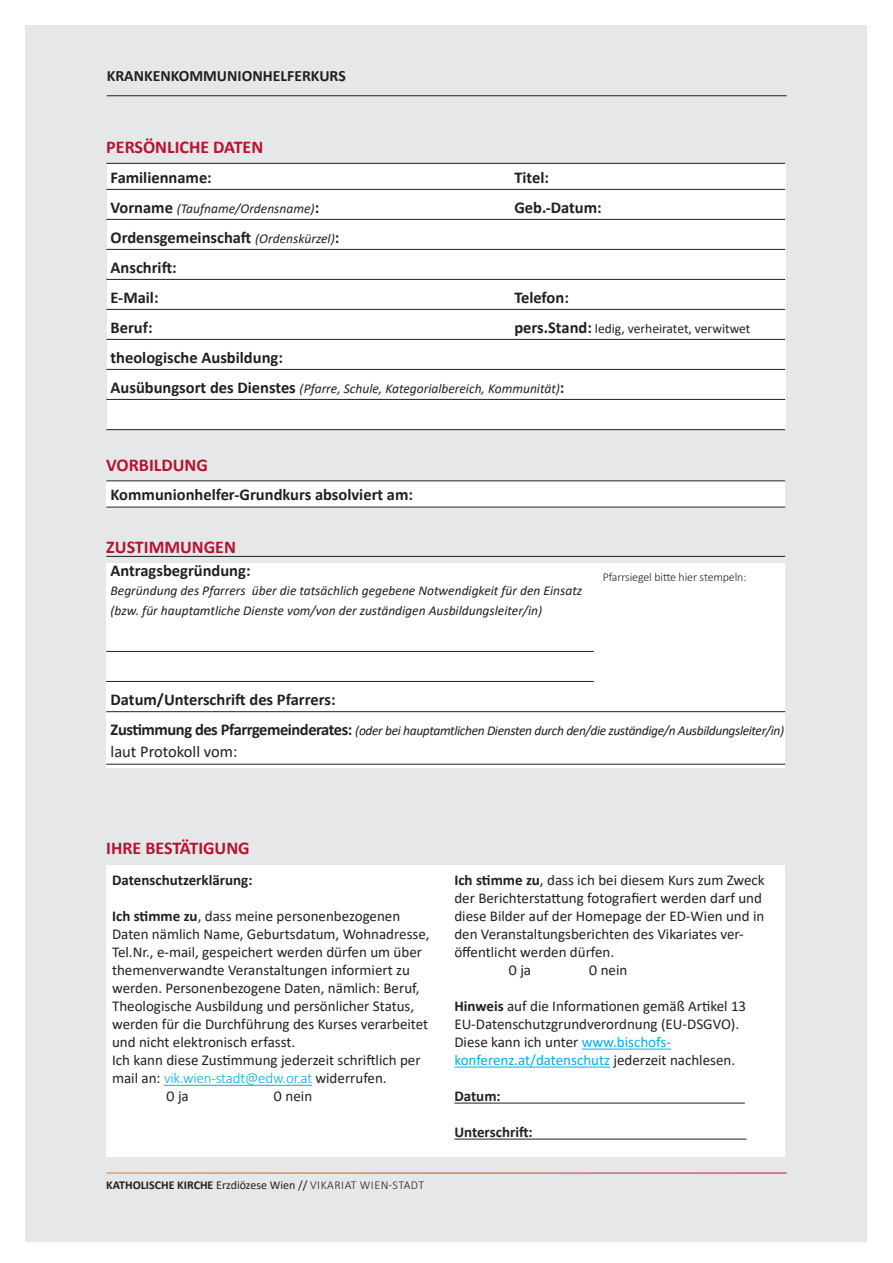
<style>
.page{position:relative;width:893px;height:1263px;background:#fff}
.page>*{position:absolute;margin:0;border:0;box-sizing:border-box;transform-origin:0 0}
.t1{font:700 18px "Calibri";color:#b7132f}
.t2{font:700 16.5px/30px "Calibri";color:#231f20}
.t3{font:16.5px "Calibri";color:#231f20}
.t4{font:700 15.75px "Calibri";color:#231f20}
.t5{font:15px/18px "Calibri";color:#231f20}
.t6{font:300 15px "Calibri";letter-spacing:-.01em;color:#00aeef}
.t7{font:700 15px "Calibri";color:#231f20}
.t8{font:italic 13.5px/19.5px "Calibri";color:#231f20}
.t9{font:italic 13.5px "Calibri";letter-spacing:-.025em;color:#231f20}
.t10{font:13.5px "Calibri";color:#231f20}
.t11{font:300 12px "Calibri";letter-spacing:.04em;color:#231f20}
.t12{font:300 12px "Calibri";letter-spacing:-.01em;color:#231f20}
.s1{font-weight:700;font-style:normal;font-size:16.5px}
.s2{font-weight:400;font-style:italic;font-size:13.5px}
.s3{font-weight:700;font-size:16.5px}
.s4{font-weight:700}
.s5{font-weight:400;color:#231f20}
.s6{font-weight:400}
.s7{color:#00aeef}
</style>
<div class="page">
<div style="left:26px;top:26px;width:841px;height:1216px;background:#e6e7e9"></div>
<div style="left:107px;top:163px;width:678px;height:267px;background:#fff"></div>
<hr style="left:107px;top:95px;width:680px;height:1px;background:#231f20">
<hr style="left:106px;top:163px;width:679px;height:1px;background:#231f20">
<hr style="left:106px;top:189px;width:679px;height:1px;background:#231f20">
<hr style="left:106px;top:219px;width:679px;height:1px;background:#231f20">
<hr style="left:106px;top:249px;width:679px;height:1px;background:#231f20">
<hr style="left:106px;top:279px;width:679px;height:1px;background:#231f20">
<hr style="left:106px;top:309px;width:679px;height:1px;background:#231f20">
<hr style="left:106px;top:339px;width:679px;height:1px;background:#231f20">
<hr style="left:106px;top:369px;width:679px;height:1px;background:#231f20">
<hr style="left:106px;top:399px;width:679px;height:1px;background:#231f20">
<hr style="left:106px;top:429px;width:679px;height:1px;background:#231f20">
<div style="left:106px;top:480px;width:678px;height:28px;background:#fff"></div>
<hr style="left:106px;top:480px;width:679px;height:1px;background:#231f20">
<hr style="left:106px;top:507px;width:679px;height:1px;background:#231f20">
<div style="left:106px;top:563px;width:678px;height:205px;background:#fff"></div>
<hr style="left:107px;top:1173px;width:680px;height:1px;background:#fff">
<div style="left:107px;top:865px;width:678px;height:292px;background:#fff"></div>
<hr style="left:164px;top:1085px;width:148px;height:1px;background:#00aeef">
<hr style="left:582px;top:1048px;width:89px;height:1px;background:#00aeef">
<hr style="left:454px;top:1066px;width:156px;height:1px;background:#00aeef">
<hr style="left:454px;top:1102px;width:291px;height:1px;background:#231f20">
<hr style="left:454px;top:1138px;width:292px;height:1px;background:#231f20">
<hr style="left:106px;top:556px;width:679px;height:1px;background:#231f20">
<hr style="left:106px;top:651px;width:488px;height:1px;background:#231f20">
<hr style="left:106px;top:681px;width:488px;height:1px;background:#231f20">
<hr style="left:106px;top:711px;width:679px;height:1px;background:#231f20">
<hr style="left:106px;top:764px;width:679px;height:1px;background:#231f20">
<p class="t4" style="left:107px;top:65px;width:240px">KRANKENKOMMUNIONHELFERKURS</p>
<p class="t1" style="left:106px;top:134px;width:158px">PERSÖNLICHE DATEN</p>
<p class="t2" style="left:111px;top:162px;width:103px">Familienname:</p>
<p class="t2" style="left:514px;top:162px;width:36px">Titel:</p>
<p class="t8" style="left:111px;top:198px;width:210px"><span class="s1">Vorname</span> (Taufname/Ordensname)<span class="s1">:</span></p>
<p class="t2" style="left:514px;top:192px;width:89px">Geb.-Datum:</p>
<p class="t2" style="left:111px;top:222px;width:230px">Ordensgemeinschaft <span class="s2">(Ordenskürzel)</span>:<br>Anschrift:<br>E-Mail:</p>
<p class="t2" style="left:514px;top:282px;width:56px">Telefon:</p>
<p class="t2" style="left:111px;top:312px;width:44px">Beruf:</p>
<p class="t10" style="left:514px;top:319px;width:238px"><span class="s3">pers.Stand:</span> ledig, verheiratet, verwitwet</p>
<p class="t2" style="left:111px;top:342px;width:174px">theologische Ausbildung:</p>
<p class="t8" style="left:111px;top:378px;width:455px"><span class="s1">Ausübungsort des Dienstes</span> (Pfarre, Schule, Kategorialbereich, Kommunität)<span class="s1">:</span></p>
<p class="t1" style="left:106px;top:452px;width:103px">VORBILDUNG</p>
<p class="t2" style="left:111px;top:480px;width:304px">Kommunionhelfer-Grundkurs absolviert am:</p>
<p class="t1" style="left:106px;top:534px;width:131px">ZUSTIMMUNGEN</p>
<p class="t2" style="left:111px;top:555px;width:141px">Antragsbegründung:</p>
<p class="t8" style="left:111px;top:581px;width:473px">Begründung des Pfarrers über die tatsächlich gegebene Notwendigkeit für den Einsatz (bzw. für hauptamtliche Dienste vom/von der zuständigen Ausbildungsleiter/in)</p>
<p class="t12" style="left:603px;top:570px;width:145px">Pfarrsiegel bitte hier stempeln:</p>
<p class="t2" style="left:111px;top:684px;width:227px">Datum/Unterschrift des Pfarrers:</p>
<p class="t9" style="left:111px;top:721px;width:675px"><span class="s1">Zustimmung des Pfarrgemeinderates:</span> (oder bei hauptamtlichen Diensten durch den/die zuständige/n Ausbildungsleiter/in)</p>
<p class="t3" style="left:111px;top:740px;width:128px">laut Protokoll vom:</p>
<p class="t1" style="left:106px;top:835px;width:145px">IHRE BESTÄTIGUNG</p>
<p class="t7" style="left:112px;top:870px;width:142px">Datenschutzerklärung:</p>
<p class="t5" style="left:112px;top:907px;width:290px"><span class="s4">Ich stimme zu</span>, dass meine personenbezogenen</p>
<p class="t5" style="left:112px;top:925px;width:319px">Daten nämlich Name, Geburtsdatum, Wohnadresse,</p>
<p class="t5" style="left:112px;top:943px;width:311px">Tel.Nr., e-mail, gespeichert werden dürfen um über</p>
<p class="t5" style="left:112px;top:961px;width:299px">themenverwandte Veranstaltungen informiert zu</p>
<p class="t5" style="left:112px;top:979px;width:309px">werden. Personenbezogene Daten, nämlich: Beruf,</p>
<p class="t5" style="left:112px;top:997px;width:304px">Theologische Ausbildung und persönlicher Status,</p>
<p class="t5" style="left:112px;top:1015px;width:318px">werden für die Durchführung des Kurses verarbeitet</p>
<p class="t5" style="left:112px;top:1033px;width:185px">und nicht elektronisch erfasst.</p>
<p class="t5" style="left:112px;top:1051px;width:310px">Ich kann diese Zustimmung jederzeit schriftlich per</p>
<p class="t6" style="left:112px;top:1069px;width:276px"><span class="s5">mail an:</span> vik.wien-stadt@edw.or.at <span class="s5">widerrufen.</span></p>
<p class="t5" style="left:166px;top:1087px;width:24px">0 ja</p>
<p class="t5" style="left:274px;top:1087px;width:40px">0 nein</p>
<p class="t11" style="left:106px;top:1178px;width:318px"><span class="s4">KATHOLISCHE KIRCHE</span> <span class="s6">Erzdiözese Wien //</span> VIKARIAT wi en-sta dt</p>
<p class="t5" style="left:454px;top:871px;width:312px"><span class="s4">Ich stimme zu</span>, dass ich bei diesem Kurs zum Zweck</p>
<p class="t5" style="left:454px;top:889px;width:309px">der Berichterstattung fotografiert werden darf und</p>
<p class="t5" style="left:454px;top:907px;width:312px">diese Bilder auf der Homepage der ED-Wien und in</p>
<p class="t5" style="left:454px;top:925px;width:291px">den Veranstaltungsberichten des Vikariates ver-</p>
<p class="t5" style="left:454px;top:943px;width:161px">öffentlicht werden dürfen.</p>
<p class="t5" style="left:508px;top:961px;width:24px">0 ja</p>
<p class="t5" style="left:589px;top:961px;width:40px">0 nein</p>
<p class="t5" style="left:454px;top:997px;width:293px"><span class="s4">Hinweis</span> auf die Informationen gemäß Artikel 13<br>EU-Datenschutzgrundverordnung (EU-DSGVO).<br>Diese kann ich unter <span class="s7">www.bischofs&shy;konferenz.at/datenschutz</span> jederzeit nachlesen.</p>
<p class="t7" style="left:454px;top:1086px;width:48px">Datum:</p>
<p class="t7" style="left:454px;top:1122px;width:80px">Unterschrift:</p>
</div>
